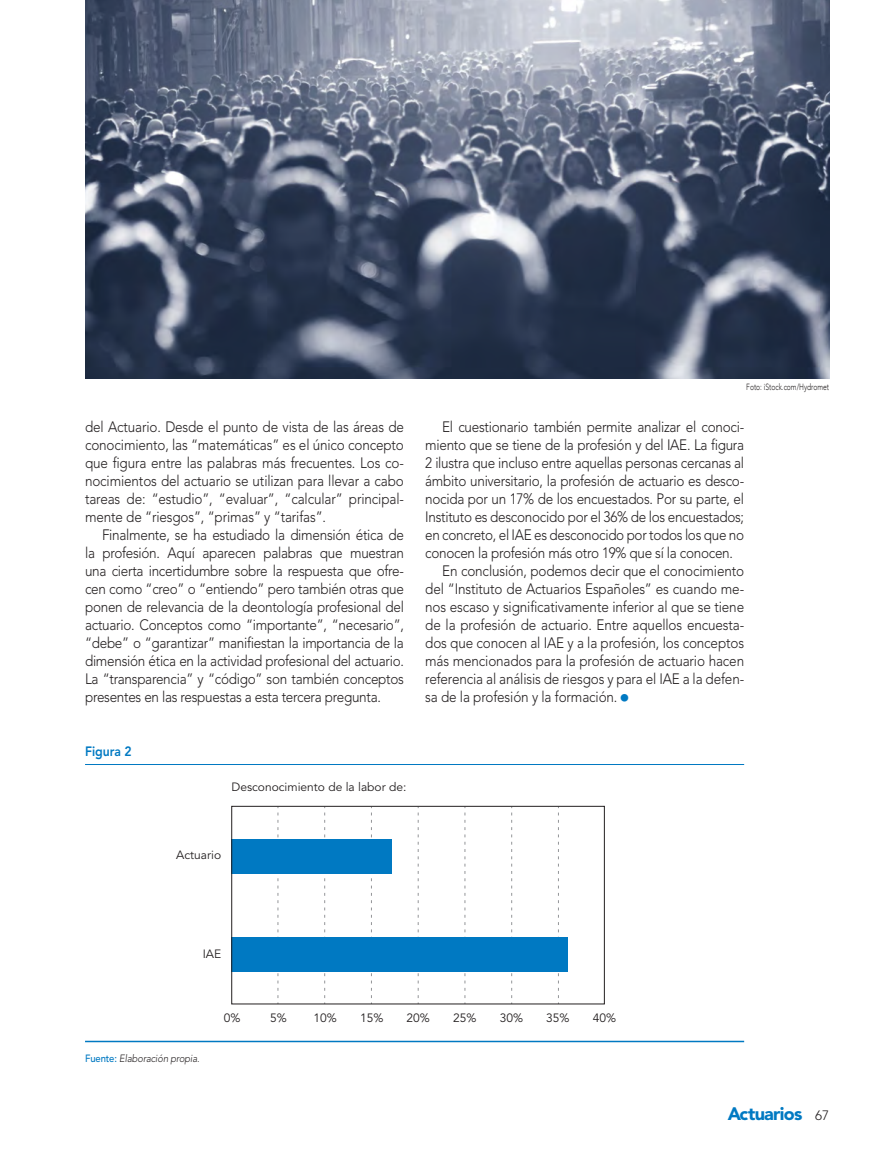
<style>
.page{position:relative;width:893px;height:1170px;background:#fff}
.page>*{position:absolute;margin:0;border:0;box-sizing:border-box;transform-origin:0 0}
.t1{font:900 18px "Avenir LT Std";letter-spacing:-.04em;color:#0079c2}
.t2{font:300 15px/18px "Avenir LT Std";letter-spacing:-.02em;color:#231f20;text-align:justify;scale:.9 1}
.t3{font:800 13.5px "Avenir LT Std";color:#0079c2;scale:.9 1}
.t4{font:12px "Avenir LT Std";color:#231f20}
.t5{font:italic 300 10.5px "Avenir LT Std";letter-spacing:-.01em;color:#231f20;scale:.9 1}
.t6{font:300 9px "Avenir";color:#231f20;scale:.75 1}
.s1{color:#0079c2}
.s2{font-weight:500;font-style:normal;color:#0079c2}
.s3{font-weight:300;font-size:13.5px;color:#231f20}
</style>
<div class="page">
<svg style="left:278px;top:807px;width:1px;height:191px"></svg>
<svg style="left:324px;top:807px;width:1px;height:191px"></svg>
<svg style="left:371px;top:807px;width:1px;height:191px"></svg>
<svg style="left:418px;top:807px;width:1px;height:191px"></svg>
<svg style="left:465px;top:807px;width:1px;height:191px"></svg>
<svg style="left:511px;top:807px;width:1px;height:191px"></svg>
<svg style="left:558px;top:807px;width:1px;height:191px"></svg>
<div style="left:232px;top:838px;width:160px;height:35px;background:#0079c2"></div>
<div style="left:232px;top:936px;width:336px;height:35px;background:#0079c2"></div>
<div style="left:231px;top:805px;width:374px;height:199px;border:1px solid #231f20"></div>
<hr style="left:85px;top:764px;width:659px;height:1px;background:#0079c2">
<hr style="left:85px;top:1040px;width:659px;height:2px;background:#0079c2">
<img style="left:85px;top:0;width:744px;height:378px">
<p class="t2" style="left:85px;top:418px;width:356px">del Actuario. Desde el punto de vista de las áreas de conocimiento, las “matemáticas” es el único concepto que figura entre las palabras más frecuentes. Los co&shy;nocimientos del actuario se utilizan para llevar a cabo tareas de: “estudio”, “evaluar”, “calcular” principal&shy;mente de “riesgos”, “primas” y “tarifas”.</p>
<p class="t2" style="left:85px;top:526px;width:356px;text-indent:17px">Finalmente, se ha estudiado la dimensión ética de la profesión. Aquí aparecen palabras que muestran una cierta incertidumbre sobre la respuesta que ofre&shy;cen como “creo” o “entiendo” pero también otras que ponen de relevancia de la deontología profesional del actuario. Conceptos como “importante”, “necesario”, “debe” o “garantizar” manifiestan la importancia de la dimensión ética en la actividad profesional del actuario.<br>La “transparencia” y “código” son también conceptos presentes en las respuestas a esta tercera pregunta.</p>
<p class="t3" style="left:85px;top:742px;width:54px">Figura 2</p>
<p class="t4" style="left:231px;top:779px;width:176px">Desconocimiento de la labor de:</p>
<p class="t6" style="left:746px;top:381px;width:112px">Foto: iStock.com/Hydromet</p>
<p class="t2" style="left:442px;top:418px;width:337px">El cuestionario también permite analizar el conoci-</p>
<p class="t2" style="left:425px;top:436px;width:356px">miento que se tiene de la profesión y del IAE. La figura</p>
<p class="t2" style="left:425px;top:454px;width:356px">2 ilustra que incluso entre aquellas personas cercanas al</p>
<p class="t2" style="left:425px;top:472px;width:356px">ámbito universitario, la profesión de actuario es desco-</p>
<p class="t2" style="left:425px;top:490px;width:356px">nocida por un 17% de los encuestados. Por su parte, el</p>
<p class="t2" style="left:425px;top:508px;width:356px">Instituto es desconocido por el 36% de los encuestados;</p>
<p class="t2" style="left:425px;top:526px;width:356px">en concreto, el IAE es desconocido por todos los que no</p>
<p class="t2" style="left:425px;top:544px;width:343px">conocen la profesión más otro 19% que sí la conocen.</p>
<p class="t2" style="left:442px;top:562px;width:337px">En conclusión, podemos decir que el conocimiento</p>
<p class="t2" style="left:425px;top:580px;width:356px">del “Instituto de Actuarios Españoles” es cuando me-</p>
<p class="t2" style="left:425px;top:598px;width:356px">nos escaso y significativamente inferior al que se tiene</p>
<p class="t2" style="left:425px;top:616px;width:356px">de la profesión de actuario. Entre aquellos encuesta-</p>
<p class="t2" style="left:425px;top:634px;width:356px">dos que conocen al IAE y a la profesión, los conceptos</p>
<p class="t2" style="left:425px;top:652px;width:356px">más mencionados para la profesión de actuario hacen</p>
<p class="t2" style="left:425px;top:670px;width:356px">referencia al análisis de riesgos y para el IAE a la defen-</p>
<p class="t2" style="left:425px;top:688px;width:227px">sa de la profesión y la formación. <span class="s1">■</span></p>
<p class="t4" style="left:176px;top:848px;width:46px">Actuario</p>
<p class="t4" style="left:203px;top:946px;width:20px">IAE</p>
<p class="t5" style="left:85px;top:1052px;width:129px"><span class="s2">Fuente:</span> Elaboración propia.</p>
<p class="t4" style="left:224px;top:1010px;width:18px">0%</p>
<p class="t4" style="left:270px;top:1010px;width:18px">5%</p>
<p class="t4" style="left:313px;top:1010px;width:25px">10%</p>
<p class="t4" style="left:360px;top:1010px;width:25px">15%</p>
<p class="t4" style="left:407px;top:1010px;width:25px">20%</p>
<p class="t4" style="left:453px;top:1010px;width:25px">25%</p>
<p class="t4" style="left:500px;top:1010px;width:25px">30%</p>
<p class="t4" style="left:546px;top:1010px;width:25px">35%</p>
<p class="t4" style="left:593px;top:1010px;width:25px">40%</p>
<p class="t1" style="left:728px;top:1102px;width:103px">Actuarios <span class="s3">67</span></p>
</div>
